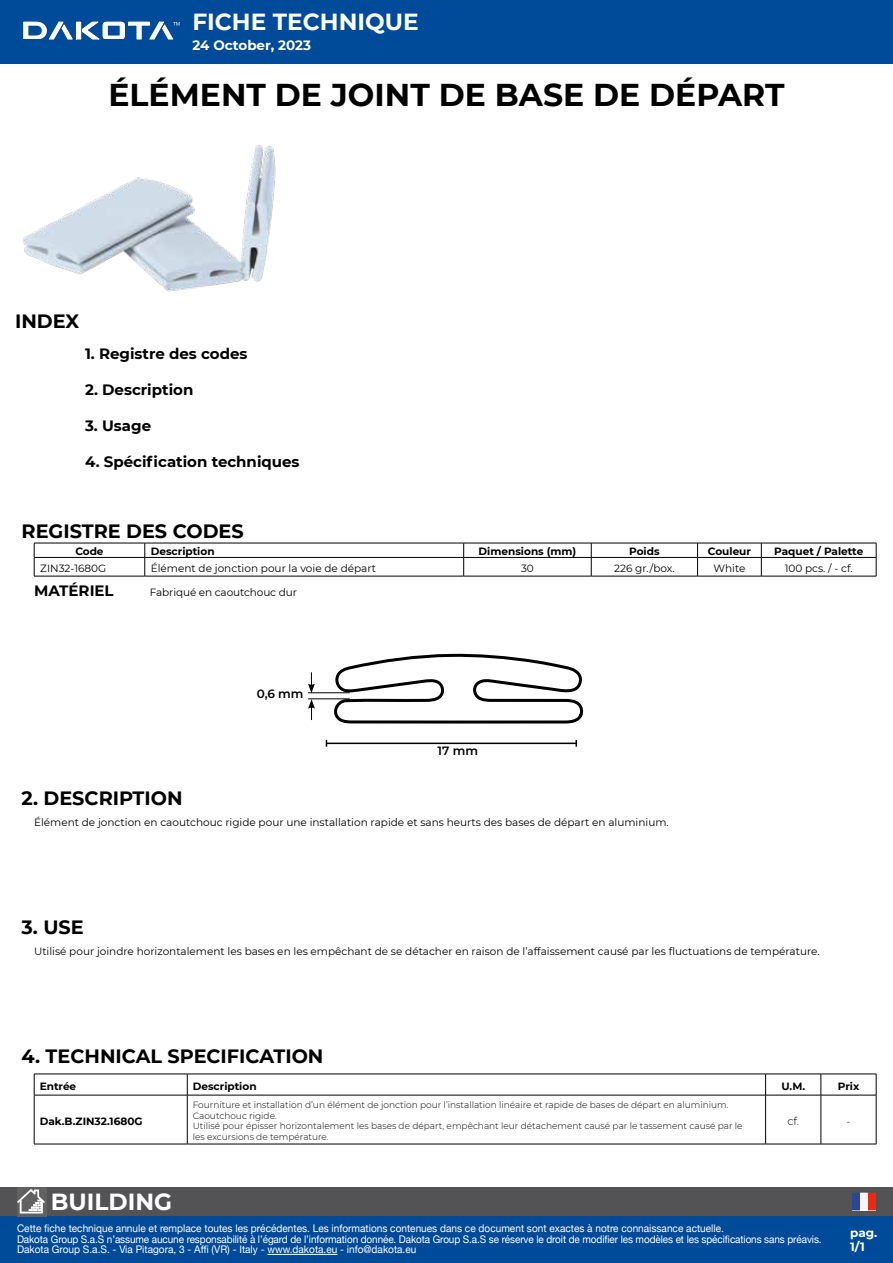
<style>
.page{position:relative;width:893px;height:1263px;background:#fff}
.page>*{position:absolute;margin:0;border:0;box-sizing:border-box;transform-origin:0 0}
.t1{font:700 31.5px "Montserrat";color:#000}
.t2{font:700 23.25px "Montserrat";color:#fff}
.t3{font:700 19.2px "Montserrat";color:#000}
.t4{font:700 15px "Montserrat";color:#000}
.t5{font:700 13.5px "Montserrat";color:#fff}
.t6{font:600 12px "Montserrat";color:#000}
.t7{font:700 12px/14.4px "Montserrat";color:#fff}
.t8{font:300 10.95px "Montserrat";color:#000}
.t9{font:10.5px/10.5px "Helvetica Neue";color:#fff;scale:.96 1}
.t10{font:10.5px "Montserrat";color:#000}
.t11{font:700 10.5px "Montserrat";color:#000}
.t12{font:300 10.5px "Montserrat";color:#000}
.t13{font:300 9px/10.8px "Montserrat";color:#000}
</style>
<div class="page">
<div style="left:0;top:0;width:893px;height:64px;background:#004a9a"></div>
<div style="left:0;top:1216px;width:893px;height:47px;background:#004a9a"></div>
<svg style="left:23px;top:22px;width:157px;height:17px"></svg>
<div style="left:0;top:1187px;width:893px;height:29px;background:#535356"></div>
<svg style="left:17px;top:1187px;width:29px;height:29px"></svg>
<svg style="left:17px;top:1189px;width:28px;height:24px"></svg>
<hr style="left:267px;top:1254px;width:70px;height:1px;background:#fff">
<svg style="left:852px;top:1193px;width:24px;height:17px"></svg>
<hr style="left:34px;top:576px;width:111px;height:1px;background:#000">
<hr style="left:145px;top:576px;width:319px;height:1px;background:#000">
<hr style="left:464px;top:576px;width:127px;height:1px;background:#000">
<hr style="left:591px;top:576px;width:107px;height:1px;background:#000">
<hr style="left:698px;top:576px;width:63px;height:1px;background:#000">
<hr style="left:761px;top:576px;width:115px;height:1px;background:#000">
<hr style="left:34px;top:543px;width:111px;height:1px;background:#000">
<svg style="left:34px;top:543px;width:1px;height:33px"></svg>
<hr style="left:145px;top:543px;width:319px;height:1px;background:#000">
<svg style="left:144px;top:543px;width:1px;height:33px"></svg>
<hr style="left:464px;top:543px;width:127px;height:1px;background:#000">
<svg style="left:463px;top:543px;width:1px;height:33px"></svg>
<hr style="left:591px;top:543px;width:107px;height:1px;background:#000">
<svg style="left:591px;top:543px;width:1px;height:33px"></svg>
<hr style="left:698px;top:543px;width:63px;height:1px;background:#000">
<svg style="left:697px;top:543px;width:1px;height:33px"></svg>
<hr style="left:761px;top:543px;width:115px;height:1px;background:#000">
<svg style="left:761px;top:543px;width:1px;height:33px"></svg>
<svg style="left:876px;top:543px;width:1px;height:33px"></svg>
<hr style="left:34px;top:557px;width:111px;height:1px;background:#000">
<hr style="left:145px;top:557px;width:319px;height:1px;background:#000">
<hr style="left:464px;top:557px;width:127px;height:1px;background:#000">
<hr style="left:591px;top:557px;width:107px;height:1px;background:#000">
<hr style="left:698px;top:557px;width:63px;height:1px;background:#000">
<hr style="left:761px;top:557px;width:115px;height:1px;background:#000">
<img style="left:22px;top:145px;width:254px;height:147px">
<hr style="left:34px;top:1074px;width:153px;height:1px;background:#000">
<svg style="left:34px;top:1074px;width:1px;height:21px"></svg>
<hr style="left:187px;top:1074px;width:579px;height:1px;background:#000">
<svg style="left:187px;top:1074px;width:1px;height:21px"></svg>
<hr style="left:766px;top:1074px;width:55px;height:1px;background:#000">
<svg style="left:765px;top:1074px;width:1px;height:21px"></svg>
<hr style="left:821px;top:1074px;width:55px;height:1px;background:#000">
<svg style="left:821px;top:1074px;width:1px;height:21px"></svg>
<svg style="left:876px;top:1074px;width:1px;height:21px"></svg>
<hr style="left:34px;top:1095px;width:153px;height:1px;background:#000">
<hr style="left:34px;top:1095px;width:1px;height:49px;background:#000">
<hr style="left:187px;top:1095px;width:579px;height:1px;background:#000">
<hr style="left:187px;top:1095px;width:1px;height:49px;background:#000">
<hr style="left:766px;top:1095px;width:55px;height:1px;background:#000">
<hr style="left:765px;top:1095px;width:1px;height:49px;background:#000">
<hr style="left:821px;top:1095px;width:55px;height:1px;background:#000">
<hr style="left:821px;top:1095px;width:1px;height:49px;background:#000">
<hr style="left:876px;top:1095px;width:1px;height:49px;background:#000">
<hr style="left:34px;top:1144px;width:153px;height:1px;background:#000">
<hr style="left:187px;top:1144px;width:579px;height:1px;background:#000">
<hr style="left:766px;top:1144px;width:55px;height:1px;background:#000">
<hr style="left:821px;top:1144px;width:55px;height:1px;background:#000">
<svg style="left:330px;top:653px;width:254px;height:71px"></svg>
<hr style="left:326px;top:742px;width:250px;height:2px;background:#000">
<svg style="left:575px;top:740px;width:2px;height:7px"></svg>
<hr style="left:308px;top:692px;width:42px;height:1px;background:#000">
<svg style="left:308px;top:672px;width:7px;height:21px"></svg>
<svg style="left:308px;top:699px;width:7px;height:21px"></svg>
<hr style="left:308px;top:698px;width:42px;height:1px;background:#000">
<h2 class="t2" style="left:192px;top:5px;width:228px">FICHE TECHNIQUE</h2>
<p class="t5" style="left:192px;top:35px;width:120px">24 October, 2023</p>
<h1 class="t1" style="left:108px;top:72px;width:677px">ÉLÉMENT DE JOINT DE BASE DE DÉPART</h1>
<h3 class="t3" style="left:15px;top:307px;width:66px">INDEX</h3>
<h3 class="t4" style="left:85px;top:343px;width:164px">1. Registre des codes</h3>
<h3 class="t4" style="left:85px;top:379px;width:110px">2. Description</h3>
<h3 class="t4" style="left:85px;top:415px;width:68px">3. Usage</h3>
<h3 class="t4" style="left:85px;top:451px;width:216px">4. Spécification techniques</h3>
<h3 class="t3" style="left:22px;top:517px;width:224px">REGISTRE DES CODES</h3>
<p class="t11" style="left:75px;top:544px;width:30px">Code</p>
<p class="t11" style="left:151px;top:544px;width:65px">Description</p>
<p class="t11" style="left:479px;top:544px;width:99px">Dimensions (mm)</p>
<p class="t11" style="left:629px;top:544px;width:32px">Poids</p>
<p class="t11" style="left:708px;top:544px;width:45px">Couleur</p>
<p class="t11" style="left:774px;top:544px;width:91px">Paquet / Palette</p>
<p class="t10" style="left:40px;top:561px;width:68px">ZIN32-1680G</p>
<p class="t10" style="left:151px;top:561px;width:227px">Élément de jonction pour la voie de départ</p>
<p class="t10" style="left:521px;top:561px;width:14px">30</p>
<p class="t10" style="left:614px;top:561px;width:62px">226 gr./box.</p>
<p class="t10" style="left:713px;top:561px;width:34px">White</p>
<p class="t10" style="left:785px;top:561px;width:70px">100 pcs. / - cf.</p>
<h3 class="t4" style="left:34px;top:579px;width:81px">MATÉRIEL</h3>
<p class="t10" style="left:150px;top:585px;width:149px">Fabriqué en caoutchouc dur</p>
<h3 class="t3" style="left:21px;top:785px;width:163px">2. DESCRIPTION</h3>
<p class="t6" style="left:257px;top:685px;width:48px">0,6 mm</p>
<p class="t6" style="left:438px;top:742px;width:42px">17 mm</p>
<p class="t10" style="left:34px;top:815px;width:636px">Élément de jonction en caoutchouc rigide pour une installation rapide et sans heurts des bases de départ en aluminium.</p>
<h3 class="t3" style="left:21px;top:914px;width:64px">3. USE</h3>
<p class="t10" style="left:34px;top:944px;width:787px">Utilisé pour joindre horizontalement les bases en les empêchant de se détacher en raison de l’affaissement causé par les fluctuations de température.</p>
<h3 class="t3" style="left:21px;top:1043px;width:303px">4. TECHNICAL SPECIFICATION</h3>
<p class="t11" style="left:40px;top:1078px;width:38px">Entrée</p>
<p class="t11" style="left:193px;top:1078px;width:65px">Description</p>
<p class="t11" style="left:781px;top:1078px;width:25px">U.M.</p>
<p class="t11" style="left:838px;top:1078px;width:23px">Prix</p>
<p class="t11" style="left:40px;top:1113px;width:104px">Dak.B.ZIN32.1680G</p>
<p class="t13" style="left:193px;top:1099px;width:551px">Fourniture et installation d’un élément de jonction pour l’installation linéaire et rapide de bases de départ en aluminium.<br>Caoutchouc rigide.<br>Utilisé pour épisser horizontalement les bases de départ, empêchant leur détachement causé par le tassement causé par le les excursions de température.</p>
<p class="t8" style="left:787px;top:1113px;width:13px">cf.</p>
<p class="t12" style="left:846px;top:1114px;width:6px">-</p>
<h2 class="t2" style="left:51px;top:1184px;width:123px">BUILDING</h2>
<p class="t9" style="left:17px;top:1224px;width:840px">Cette fiche technique annule et remplace toutes les précédentes. Les informations contenues dans ce document sont exactes à notre connaissance actuelle.<br>Dakota Group S.a.S n’assume aucune responsabilité à l’égard de l’information donnée. Dakota Group S.a.S se réserve le droit de modifier les modèles et les spécifications sans préavis.<br>Dakota Group S.a.S. - Via Pitagora, 3 - Affi (VR) - Italy - www.dakota.eu - info@dakota.eu</p>
<p class="t7" style="left:850px;top:1225px;width:29px">pag.<br>1/1</p>
</div>
